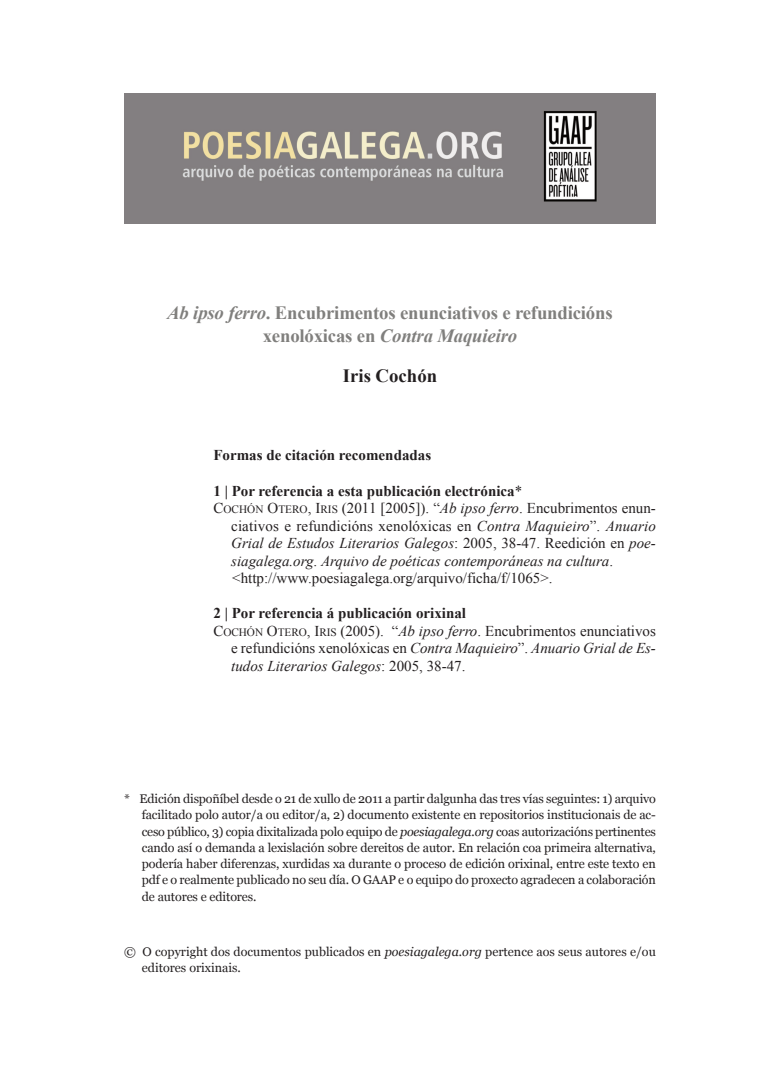
<style>
.page{position:relative;width:780px;height:1088px;background:#fff}
.page>*{position:absolute;margin:0;border:0;box-sizing:border-box;transform-origin:0 0}
.t1{font:700 18.75px/22.5px "Times New Roman";letter-spacing:-.01em;color:#807f7d;text-align:center}
.t2{font:700 18.75px "Times New Roman";color:#231f20}
.t3{font:15px "Times New Roman";color:#231f20}
.t4{font:italic 15px "Times New Roman";color:#231f20}
.t5{font:700 15px "Times New Roman";color:#231f20}
.t6{font:12.5px/16.2px "Georgia";color:#231f20}
.s1{font-style:italic}
.s2{font-weight:400}
.s3{font-size:11.25px}
.s4{font-style:normal}
</style>
<div class="page">
<div style="left:124px;top:91px;width:532px;height:135px;background:linear-gradient(to right,#837f81,#837f81)"></div>
<img style="left:124px;top:94px;width:531px;height:129px">
<h1 class="t1" style="left:167px;top:302px;width:447px"><span class="s1">Ab ipso ferro</span>. Encubrimentos enunciativos e refundicións xenolóxicas en <span class="s1">Contra Maquieiro</span></h1>
<h1 class="t2" style="left:343px;top:365px;width:96px">Iris Cochón</h1>
<p class="t5" style="left:213px;top:447px;width:219px">Formas de citación recomendadas</p>
<p class="t5" style="left:213px;top:482px;width:310px">1 | Por referencia a esta publicación electrónica<span class="s2">*</span></p>
<p class="t3" style="left:213px;top:500px;width:444px">C<span class="s3">oChón</span> o<span class="s3">tero</span>, I<span class="s3">rIs</span> (2011 [2005]). “<span class="s1">Ab ipso ferro</span>. encubrimentos enun-</p>
<p class="t3" style="left:231px;top:517px;width:426px">ciativos e refundicións xenolóxicas en <span class="s1">Contra Maquieiro</span>”. <span class="s1">Anuario</span></p>
<p class="t4" style="left:231px;top:535px;width:426px">Grial de Estudos Literarios Galegos<span class="s4">: 2005, 38-47. reedición en</span> poe-</p>
<p class="t4" style="left:231px;top:552px;width:383px">siagalega.org<span class="s4">.</span> Arquivo de poéticas contemporáneas na cultura<span class="s4">.</span></p>
<p class="t3" style="left:232px;top:570px;width:322px">&lt;http://www.poesiagalega.org/arquivo/ficha/f/1065&gt;.</p>
<p class="t5" style="left:213px;top:605px;width:254px">2 | Por referencia á publicación orixinal</p>
<p class="t3" style="left:213px;top:622px;width:444px">C<span class="s3">oChón</span> o<span class="s3">tero</span>, I<span class="s3">rIs</span> (2005). “<span class="s1">Ab ipso ferro</span>. encubrimentos enunciativos</p>
<p class="t4" style="left:231px;top:640px;width:426px"><span class="s4">e refundicións xenolóxicas en</span> Contra Maquieiro<span class="s4">”.</span> Anuario Grial de Es-</p>
<p class="t4" style="left:231px;top:657px;width:236px">tudos Literarios Galegos<span class="s4">: 2005, 38-47.</span></p>
<p class="t6" style="left:142px;top:791px;width:515px;text-align:justify;text-indent:-18px">* Edición dispoñíbel desde o 21 de xullo de 2011 a partir dalgunha das tres vías seguintes: 1) arquivo facilitado polo autor/a ou editor/a, 2) documento existente en repositorios institucionais de ac&shy;ceso público, 3) copia dixitalizada polo equipo de <span class="s1">poesiagalega.org</span> coas autorizacións pertinentes cando así o demanda a lexislación sobre dereitos de autor. En relación coa primeira alternativa, podería haber diferenzas, xurdidas xa durante o proceso de edición orixinal, entre este texto en pdf e o realmente publicado no seu día. O GAAP e o equipo do proxecto agradecen a colaboración de autores e editores.</p>
<p class="t6" style="left:142px;top:943px;width:515px;text-indent:-18px">© O copyright dos documentos publicados en <span class="s1">poesiagalega.org</span> pertence aos seus autores e/ou editores orixinais.</p>
</div>
